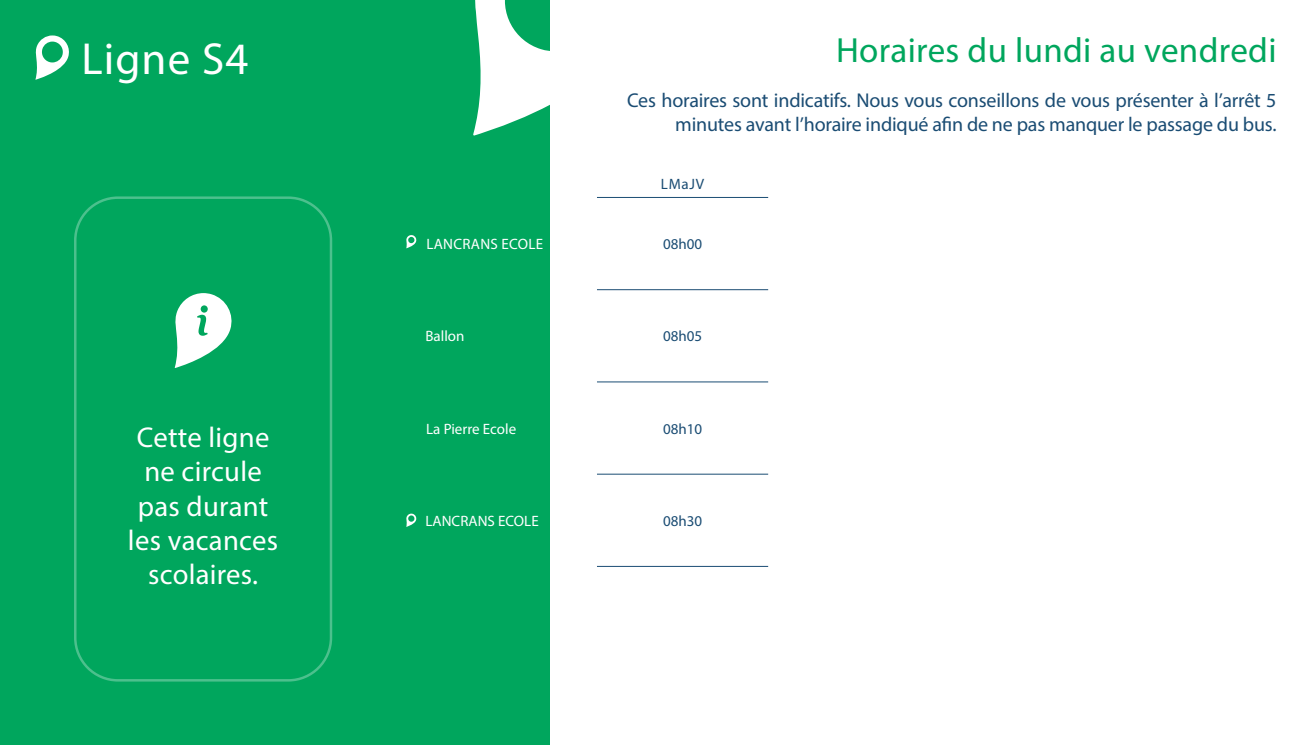
<style>
.page{position:relative;width:1312px;height:745px;background:#fff}
.page>*{position:absolute;margin:0;border:0;box-sizing:border-box;transform-origin:0 0}
.t1{font:45px "Myriad Pro";letter-spacing:.025em;color:#fff}
.t2{font:35px "Myriad Pro";letter-spacing:.01em;color:#00a65d}
.t3{font:28.75px/34.5px "Myriad Pro";letter-spacing:.01em;color:#fff;text-align:center}
.t4{font:20px/24px "Myriad Pro";letter-spacing:-.01em;color:#1a4c73;text-align:right}
.t5{font:15px "Myriad Pro";color:#fff}
.t6{font:15px "Myriad Pro";color:#1a4c73}
.t7{font:15px "Myriad Pro";letter-spacing:.02em;color:#fff}
</style>
<div class="page">
<div style="left:0;top:0;width:549px;height:744px;background:#00a65d"></div>
<svg style="left:473px;top:0;width:77px;height:135px"></svg>
<div style="left:74px;top:196px;width:258px;height:485px;border:2px solid #fff;border-radius:43px"></div>
<svg style="left:35px;top:35px;width:34px;height:45px"></svg>
<svg style="left:175px;top:293px;width:57px;height:75px"></svg>
<hr style="left:597px;top:197px;width:171px;height:1px;background:#1a4c73">
<hr style="left:597px;top:289px;width:171px;height:1px;background:#1a4c73">
<hr style="left:597px;top:381px;width:171px;height:1px;background:#1a4c73">
<hr style="left:597px;top:473px;width:171px;height:1px;background:#1a4c73">
<hr style="left:597px;top:565px;width:171px;height:1px;background:#1a4c73">
<svg style="left:406px;top:235px;width:11px;height:13px"></svg>
<svg style="left:406px;top:513px;width:11px;height:13px"></svg>
<p class="t1" style="left:81px;top:31px;width:168px">Ligne S4</p>
<p class="t2" style="left:835px;top:28px;width:442px">Horaires du lundi au vendredi</p>
<p class="t4" style="left:627px;top:88px;width:650px">Ces horaires sont indicatifs. Nous vous conseillons de vous présenter à l’arrêt 5 minutes avant l’horaire indiqué afin de ne pas manquer le passage du bus.</p>
<p class="t6" style="left:660px;top:174px;width:45px">LMaJV</p>
<p class="t7" style="left:426px;top:235px;width:118px">LANCRANS ECOLE</p>
<p class="t6" style="left:663px;top:235px;width:41px">08h00</p>
<p class="t3" style="left:128px;top:419px;width:152px">Cette ligne ne circule pas durant les vacances scolaires.</p>
<p class="t5" style="left:425px;top:327px;width:40px">Ballon</p>
<p class="t6" style="left:663px;top:327px;width:41px">08h05</p>
<p class="t5" style="left:426px;top:419px;width:91px">La Pierre Ecole</p>
<p class="t6" style="left:663px;top:419px;width:41px">08h10</p>
<p class="t5" style="left:425px;top:511px;width:115px">LANCRANS ECOLE</p>
<p class="t6" style="left:663px;top:511px;width:41px">08h30</p>
</div>
